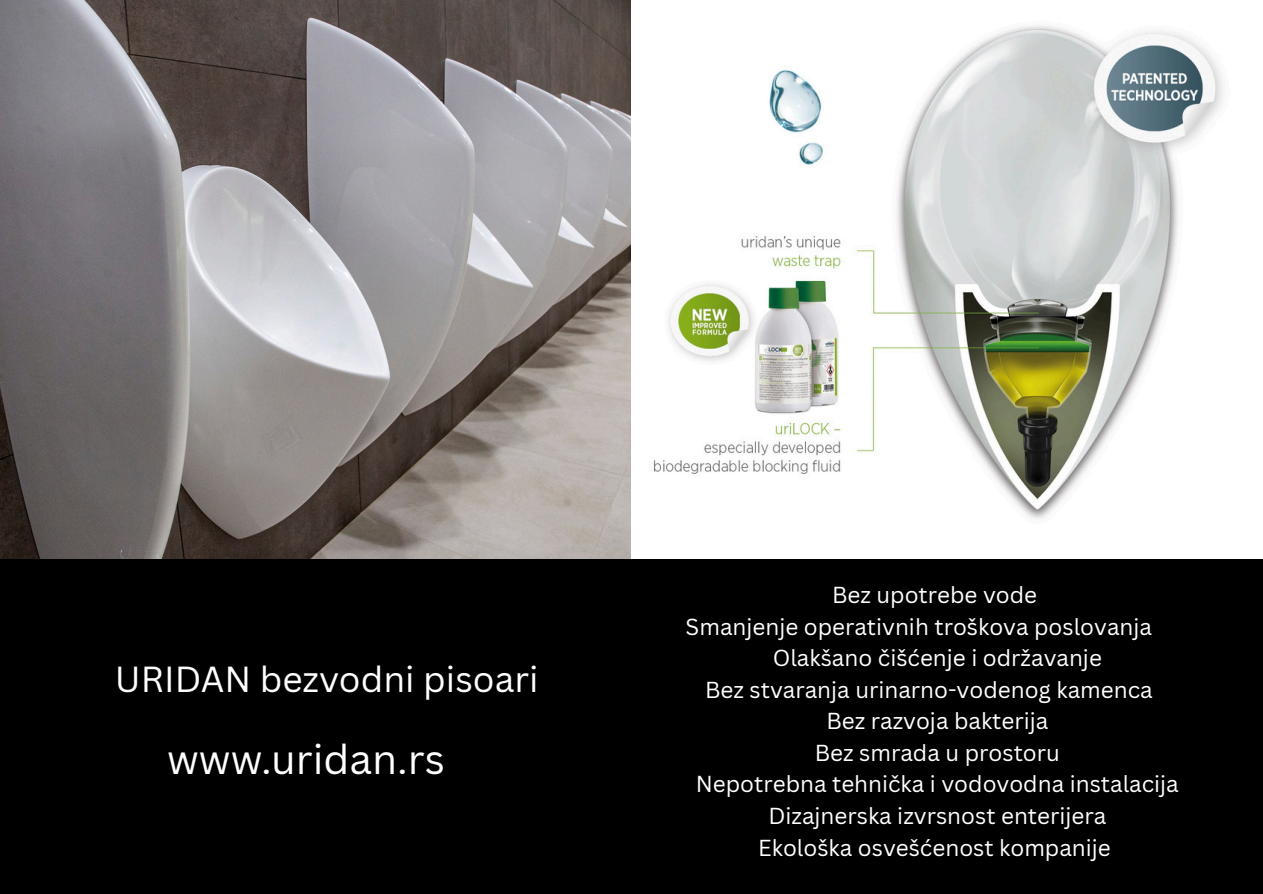
<style>
.page{position:relative;width:1263px;height:894px;background:#fff}
.page>*{position:absolute;margin:0;border:0;box-sizing:border-box;transform-origin:0 0}
.t1{font:40.5px "Canva Sans";color:#fff}
.t2{font:35.25px "Canva Sans";color:#fff}
.t3{font:22.5px "Canva Sans";color:#fff}
</style>
<div class="page">
<div style="left:0;top:0;width:1263px;height:893px;background:#000"></div>
<img style="left:0;top:0;width:631px;height:558px">
<img style="left:631px;top:0;width:632px;height:558px">
<p class="t2" style="left:115px;top:653px;width:425px">URIDAN bezvodni pisoari</p>
<p class="t1" style="left:167px;top:731px;width:279px">www.uridan.rs</p>
<p class="t3" style="left:832px;top:579px;width:207px">Bez upotrebe vode</p>
<p class="t3" style="left:686px;top:610px;width:468px">Smanjenje operativnih troškova poslovanja</p>
<h2 class="t3" style="left:773px;top:642px;width:331px">Olakšano čišćenje i održavanje</h2>
<h1 class="t3" style="left:705px;top:673px;width:449px">Bez stvaranja urinarno-vodenog kamenca</h1>
<p class="t3" style="left:826px;top:705px;width:223px">Bez razvoja bakterija</p>
<p class="t3" style="left:815px;top:736px;width:247px">Bez smrada u prostoru</p>
<p class="t3" style="left:696px;top:768px;width:485px">Nepotrebna tehnička i vodovodna instalacija</p>
<p class="t3" style="left:768px;top:799px;width:339px">Dizajnerska izvrsnost enterijera</p>
<p class="t3" style="left:758px;top:831px;width:354px">Ekološka osvešćenost kompanije</p>
</div>
